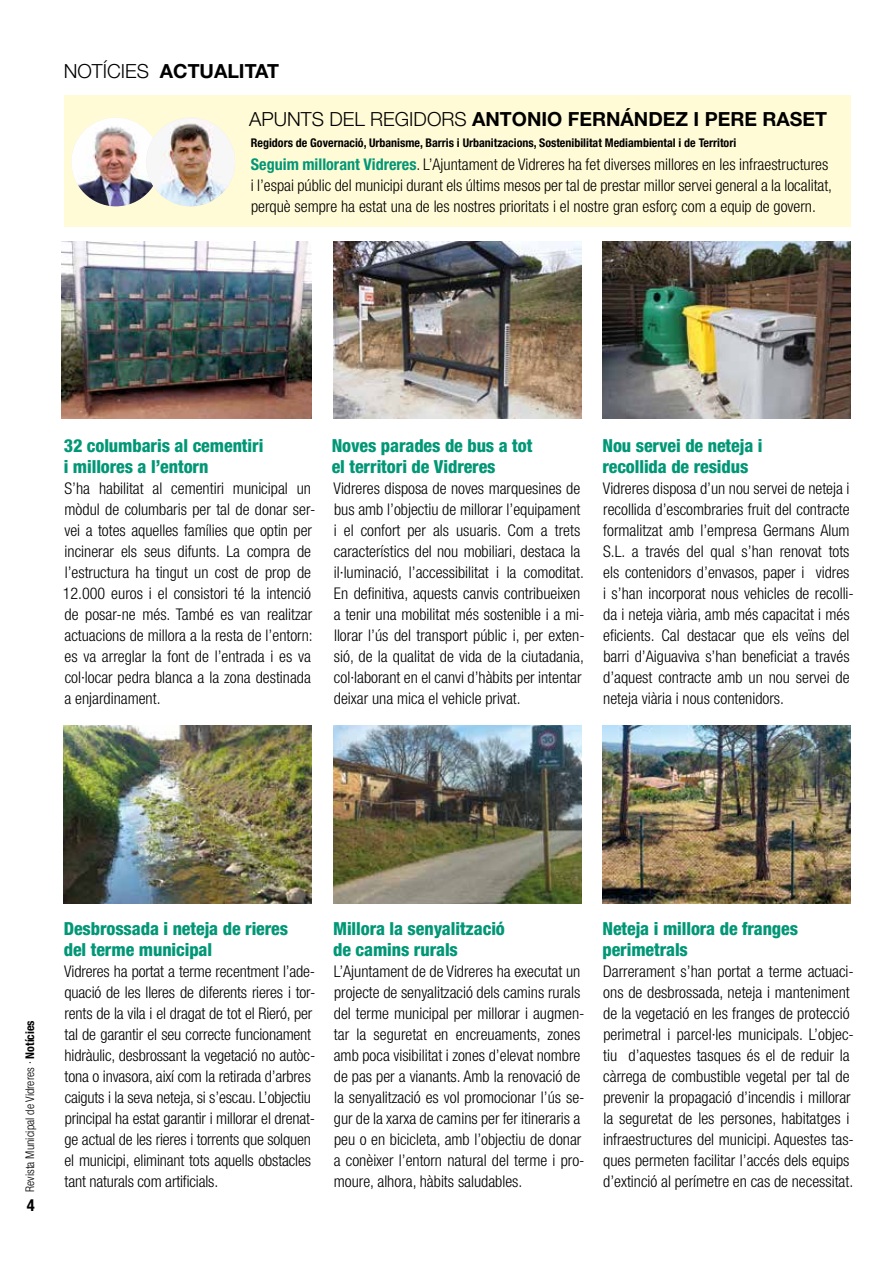
<style>
.page{position:relative;width:893px;height:1263px;background:#fff}
.page>*{position:absolute;margin:0;border:0;box-sizing:border-box;transform-origin:0 0}
.t1{font:700 19.5px "Helvetica Neue LT Std";color:#000}
.t2{font:800 condensed 18px/21px "Helvetica Neue LT Std";letter-spacing:-.005em;color:#009776}
.t3{font:700 condensed 16.5px "Helvetica Neue LT Std";color:#000}
.t4{font:300 condensed 16.2px/21px "Helvetica Neue LT Std";color:#000}
.t5{font:700 condensed 12px "Helvetica Neue LT Std";color:#000}
.t6{font:300 condensed 12px "Helvetica Neue LT Std";color:#000}
.s1{font-weight:300}
.s2{font-weight:700;color:#009776}
.s3{font-weight:700}
</style>
<div class="page">
<img style="left:62px;top:242px;width:250px;height:177px">
<img style="left:602px;top:725px;width:248px;height:179px">
<img style="left:333px;top:242px;width:248px;height:177px">
<img style="left:333px;top:725px;width:248px;height:179px">
<img style="left:602px;top:242px;width:248px;height:177px">
<img style="left:64px;top:725px;width:248px;height:179px">
<div style="left:64px;top:95px;width:786px;height:131px;background:#fffbd6"></div>
<img style="left:71px;top:118px;width:89px;height:88px;border-radius:44px">
<img style="left:146px;top:118px;width:89px;height:88px;border-radius:44px">
<p class="t1" style="left:64px;top:59px;width:217px"><span class="s1">NOTÍCIES</span> ACTUALITAT</p>
<p class="t1" style="left:249px;top:107px;width:579px"><span class="s1">APUNTS DEL REGIDORS</span> ANTONIO FERNÁNDEZ I PERE RASET</p>
<p class="t4" style="left:251px;top:154px;width:583px"><span class="s2">Seguim millorant Vidreres</span>. L’Ajuntament de Vidreres ha fet diverses millores en les infraestructures i l’espai públic del municipi durant els últims mesos per tal de prestar millor servei general a la localitat, perquè sempre ha estat una de les nostres prioritats i el nostre gran esforç com a equip de govern.</p>
<p class="t5" style="left:251px;top:135px;width:487px">Regidors de Governació, Urbanisme, Barris i Urbanitzacions, Sostenibilitat Mediambiental i de Territori</p>
<p class="t2" style="left:64px;top:435px;width:201px">32 columbaris al cementiri i millores a l’entorn</p>
<p class="t4" style="left:63px;top:478px;width:254px">S’ha habilitat al cementiri municipal un mòdul de columbaris per tal de donar ser&shy;vei a totes aquelles famílies que optin per incinerar els seus difunts. La compra de l’estructura ha tingut un cost de prop de 12.000 euros i el consistori té la intenció de posar-ne més. També es van realitzar actuacions de millora a la resta de l’entorn: es va arreglar la font de l’entrada i es va col·locar pedra blanca a la zona destinada a enjardinament.</p>
<p class="t2" style="left:332px;top:435px;width:202px">Noves parades de bus a tot el territori de Vidreres</p>
<p class="t4" style="left:334px;top:478px;width:253px">Vidreres disposa de noves marquesines de bus amb l’objectiu de millorar l’equipament i el confort per als usuaris. Com a trets característics del nou mobiliari, destaca la il·luminació, l’accessibilitat i la comoditat.<br>En definitiva, aquests canvis contribueixen a tenir una mobilitat més sostenible i a mi&shy;llorar l’ús del transport públic i, per exten&shy;sió, de la qualitat de vida de la ciutadania, col·laborant en el canvi d’hàbits per intentar deixar una mica el vehicle privat.</p>
<p class="t2" style="left:602px;top:435px;width:162px">Nou servei de neteja i recollida de residus</p>
<p class="t4" style="left:603px;top:478px;width:253px">Vidreres disposa d’un nou servei de neteja i recollida d’escombraries fruit del contracte formalitzat amb l’empresa Germans Alum S.L. a través del qual s’han renovat tots els contenidors d’envasos, paper i vidres i s’han incorporat nous vehicles de recolli&shy;da i neteja viària, amb més capacitat i més eficients. Cal destacar que els veïns del barri d’Aiguaviva s’han beneficiat a través d’aquest contracte amb un nou servei de neteja viària i nous contenidors.</p>
<p class="t6" style="left:23px;top:1192px;width:173px;rotate:-90deg">Revista Municipal de Vidreres · <span class="s3">Notícies</span></p>
<p class="t3" style="left:27px;top:1195px;width:9px">4</p>
<p class="t2" style="left:64px;top:918px;width:226px">Desbrossada i neteja de rieres del terme municipal</p>
<p class="t4" style="left:64px;top:961px;width:253px">Vidreres ha portat a terme recentment l’ade&shy;quació de les lleres de diferents rieres i tor&shy;rents de la vila i el dragat de tot el Rieró, per tal de garantir el seu correcte funcionament hidràulic, desbrossant la vegetació no autòc&shy;tona o invasora, així com la retirada d’arbres caiguts i la seva neteja, si s’escau. L’objectiu principal ha estat garantir i millorar el drenat&shy;ge actual de les rieres i torrents que solquen el municipi, eliminant tots aquells obstacles tant naturals com artificials.</p>
<p class="t2" style="left:333px;top:918px;width:173px">Millora la senyalització de camins rurals</p>
<p class="t4" style="left:334px;top:961px;width:252px">L’Ajuntament de de Vidreres ha executat un projecte de senyalització dels camins rurals del terme municipal per millorar i augmen&shy;tar la seguretat en encreuaments, zones amb poca visibilitat i zones d’elevat nombre de pas per a vianants. Amb la renovació de la senyalització es vol promocionar l’ús se&shy;gur de la xarxa de camins per fer itineraris a peu o en bicicleta, amb l’objectiu de donar a conèixer l’entorn natural del terme i pro&shy;moure, alhora, hàbits saludables.</p>
<p class="t2" style="left:602px;top:918px;width:197px">Neteja i millora de franges perimetrals</p>
<p class="t4" style="left:603px;top:961px;width:252px">Darrerament s’han portat a terme actuaci&shy;ons de desbrossada, neteja i manteniment de la vegetació en les franges de protecció perimetral i parcel·les municipals. L’objec&shy;tiu d’aquestes tasques és el de reduir la càrrega de combustible vegetal per tal de prevenir la propagació d’incendis i millorar la seguretat de les persones, habitatges i infraestructures del municipi. Aquestes tas&shy;ques permeten facilitar l’accés dels equips d’extinció al perímetre en cas de necessitat.</p>
</div>
